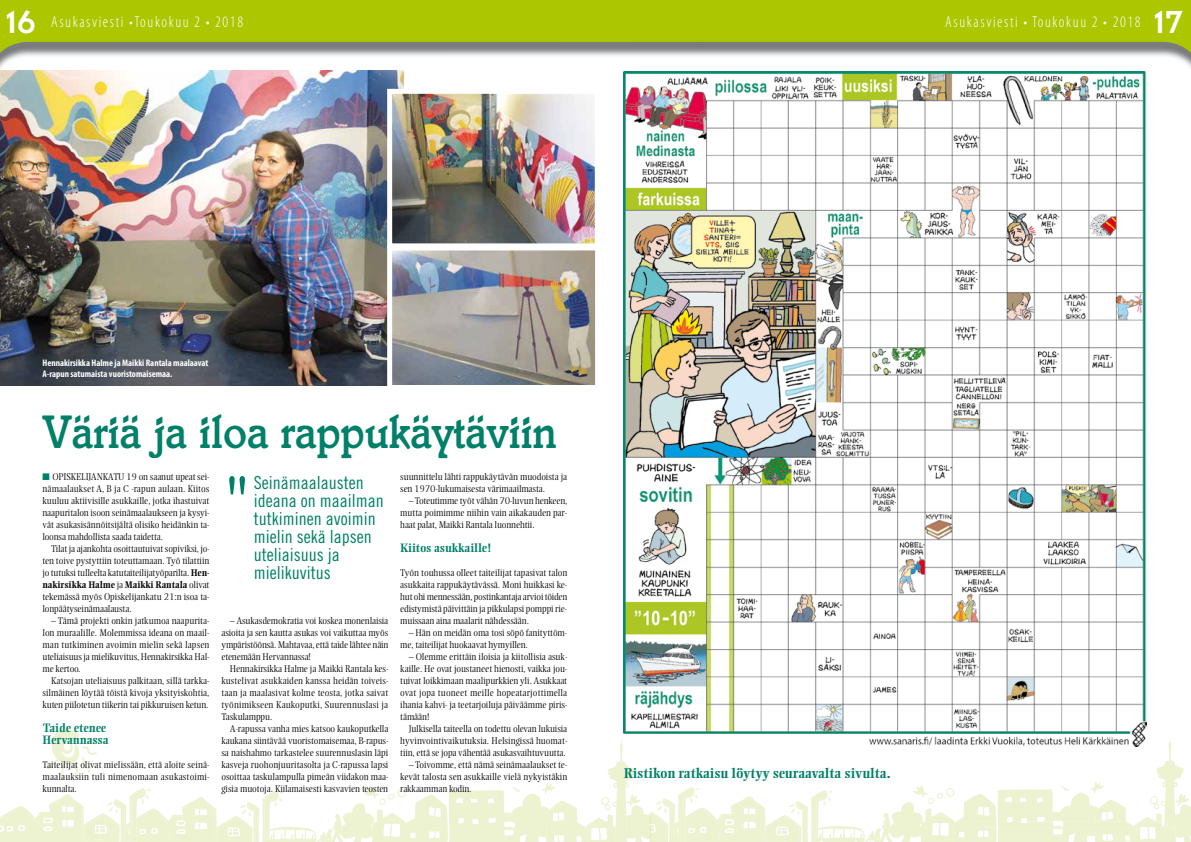
<style>
.page{position:relative;width:1191px;height:842px;background:#fff}
.page>*{position:absolute;margin:0;border:0;box-sizing:border-box;transform-origin:0 0}
.t1{font:60px "Bodoni Poster Compressed";color:#008068}
.t2{font:500 48px "Italia";color:#008068;scale:.9 1}
.t3{font:18px/18px "Trade Gothic Cond Eighteen";color:#008068}
.t4{font:300 condensed 16px "Myriad Pro";letter-spacing:.1em;color:#fff}
.t5{font:700 14px "Ellington";color:#008068}
.t6{font:700 12px/12px "Ellington";color:#008068}
.t7{font:300 9.5px/12px "Ellington";color:#000;text-align:justify}
.t8{font:700 condensed 9.5px/11px "Myriad Pro";color:#fff}
.s1{font-family:"Insignia A";font-weight:400;font-stretch:normal;font-size:35px}
.s2{color:#008068}
.s3{font-weight:700}
</style>
<div class="page">
<svg style="left:0;top:0;width:1191px;height:73px;fill:#acc600"></svg>
<svg style="left:0;top:729px;width:1191px;height:113px"></svg>
<img style="left:0;top:70px;width:403px;height:315px">
<img style="left:393px;top:95px;width:201px;height:147px">
<div style="left:387px;top:89px;width:213px;height:159px;border:5px solid #fff"></div>
<img style="left:393px;top:251px;width:201px;height:133px">
<div style="left:387px;top:245px;width:213px;height:145px;border:5px solid #fff"></div>
<img style="left:624px;top:71px;width:522px;height:675px">
<h3 class="t4" style="left:6px;top:13px;width:238px"><span class="s1">16</span> Asukasviesti •Toukokuu 2 • 2018</h3>
<h3 class="t4" style="left:945px;top:13px;width:239px">Asukasviesti • Toukokuu 2 • 2018 <span class="s1">17</span></h3>
<p class="t8" style="left:43px;top:357px;width:167px">Hennakirsikka Halme ja Maikki Rantala maalaavat<br>A-rapun satumaista vuoristomaisemaa.</p>
<h2 class="t2" style="left:43px;top:403px;width:572px">Väriä ja iloa rappukäytäviin</h2>
<p class="t7" style="left:43px;top:471px;width:168px"><span class="s2">■</span> OPISKELIJANKATU 19 on saanut upeat sei&shy;nämaalaukset A, B ja C -rapun aulaan. Kiitos kuuluu aktiivisille asukkaille, jotka ihastuivat naapuritalon isoon seinämaalaukseen ja kysyi&shy;vät asukasisännöitsijältä olisiko heidänkin ta&shy;loonsa mahdollista saada taidetta.</p>
<p class="t7" style="left:43px;top:543px;width:168px;text-indent:9px">Tilat ja ajankohta osoittautuivat sopiviksi, jo&shy;ten toive pystyttiin toteuttamaan. Työ tilattiin jo tutuksi tulleelta katutaiteilijatyöparilta. <span class="s3">Hen&shy;nakirsikka Halme</span> ja <span class="s3">Maikki Rantala</span> olivat tekemässä myös Opiskelijankatu 21:n isoa ta&shy;lonpäätyseinämaalausta.</p>
<p class="t7" style="left:43px;top:615px;width:168px;text-indent:9px">– Tämä projekti onkin jatkumoa naapurita&shy;lon muraalille. Molemmissa ideana on maail&shy;man tutkiminen avoimin mielin sekä lapsen uteliaisuus ja mielikuvitus, Hennakirsikka Hal&shy;me kertoo.</p>
<p class="t7" style="left:43px;top:675px;width:168px;text-indent:9px">Katsojan uteliaisuus palkitaan, sillä tarkka&shy;silmäinen löytää töistä kivoja yksityiskohtia, kuten piilotetun tiikerin tai pikkuruisen ketun.</p>
<p class="t6" style="left:43px;top:722px;width:68px">Taide etenee<br>Hervannassa</p>
<p class="t7" style="left:43px;top:759px;width:168px">Taiteilijat olivat mielissään, että aloite seinä&shy;maalauksiin tuli nimenomaan asukastoimi&shy;kunnalta.</p>
<h1 class="t1" style="left:225px;top:464px;width:25px">"</h1>
<h3 class="t3" style="left:254px;top:474px;width:131px">Seinämaalausten ideana on maailman tutkiminen avoimin mielin sekä lapsen uteliaisuus ja mielikuvitus</h3>
<p class="t7" style="left:221px;top:615px;width:168px;text-indent:9px">– Asukasdemokratia voi koskea monenlaisia asioita ja sen kautta asukas voi vaikuttaa myös ympäristöönsä. Mahtavaa, että taide lähtee näin etenemään Hervannassa!</p>
<p class="t7" style="left:221px;top:663px;width:168px;text-indent:9px">Hennakirsikka Halme ja Maikki Rantala kes&shy;kustelivat asukkaiden kanssa heidän toiveis&shy;taan ja maalasivat kolme teosta, jotka saivat työnimikseen Kaukoputki, Suurennuslasi ja Taskulamppu.</p>
<p class="t7" style="left:221px;top:723px;width:168px;text-indent:9px">A-rapussa vanha mies katsoo kaukoputkella kaukana siintävää vuoristomaisemaa, B-rapus&shy;sa naishahmo tarkastelee suurennuslasin läpi kasveja ruohonjuuritasolta ja C-rapussa lapsi osoittaa taskulampulla pimeän viidakon maa&shy;gisia muotoja. Kiilamaisesti kasvavien teosten</p>
<p class="t7" style="left:400px;top:471px;width:168px">suunnittelu lähti rappukäytävän muodoista ja sen 1970-lukumaisesta värimaailmasta.</p>
<p class="t7" style="left:400px;top:495px;width:169px;text-indent:9px">– Toteutimme työt vähän 70-luvun henkeen, mutta poimimme niihin vain aikakauden par&shy;haat palat, Maikki Rantala luonnehtii.</p>
<p class="t6" style="left:400px;top:542px;width:92px">Kiitos asukkaille!</p>
<p class="t7" style="left:400px;top:567px;width:168px">Työn touhussa olleet taiteilijat tapasivat talon asukkaita rappukäytävässä. Moni huikkasi ke&shy;hut ohi mennessään, postinkantaja arvioi töiden edistymistä päivittäin ja pikkulapsi pomppi rie&shy;muissaan aina maalarit nähdessään.</p>
<p class="t7" style="left:400px;top:627px;width:168px;text-indent:9px">– Hän on meidän oma tosi söpö fanityttöm&shy;me, taiteilijat huokaavat hymyillen.</p>
<p class="t7" style="left:400px;top:651px;width:168px;text-indent:9px">– Olemme erittäin iloisia ja kiitollisia asuk&shy;kaille. He ovat joustaneet hienosti, vaikka jou&shy;tuivat loikkimaan maalipurkkien yli. Asukkaat ovat jopa tuoneet meille hopeatarjottimella ihania kahvi- ja teetarjoiluja päiväämme piris&shy;tämään!</p>
<p class="t7" style="left:400px;top:723px;width:168px;text-indent:9px">Julkisella taiteella on todettu olevan lukuisia hyvinvointivaikutuksia. Helsingissä huomat&shy;tiin, että se jopa vähentää asukasvaihtuvuutta.</p>
<p class="t7" style="left:400px;top:759px;width:168px;text-indent:9px">– Toivomme, että nämä seinämaalaukset te&shy;kevät talosta sen asukkaille vielä nykyistäkin rakkaamman kodin.</p>
<h3 class="t5" style="left:624px;top:765px;width:269px">Ristikon ratkaisu löytyy seuraavalta sivulta.</h3>
</div>
